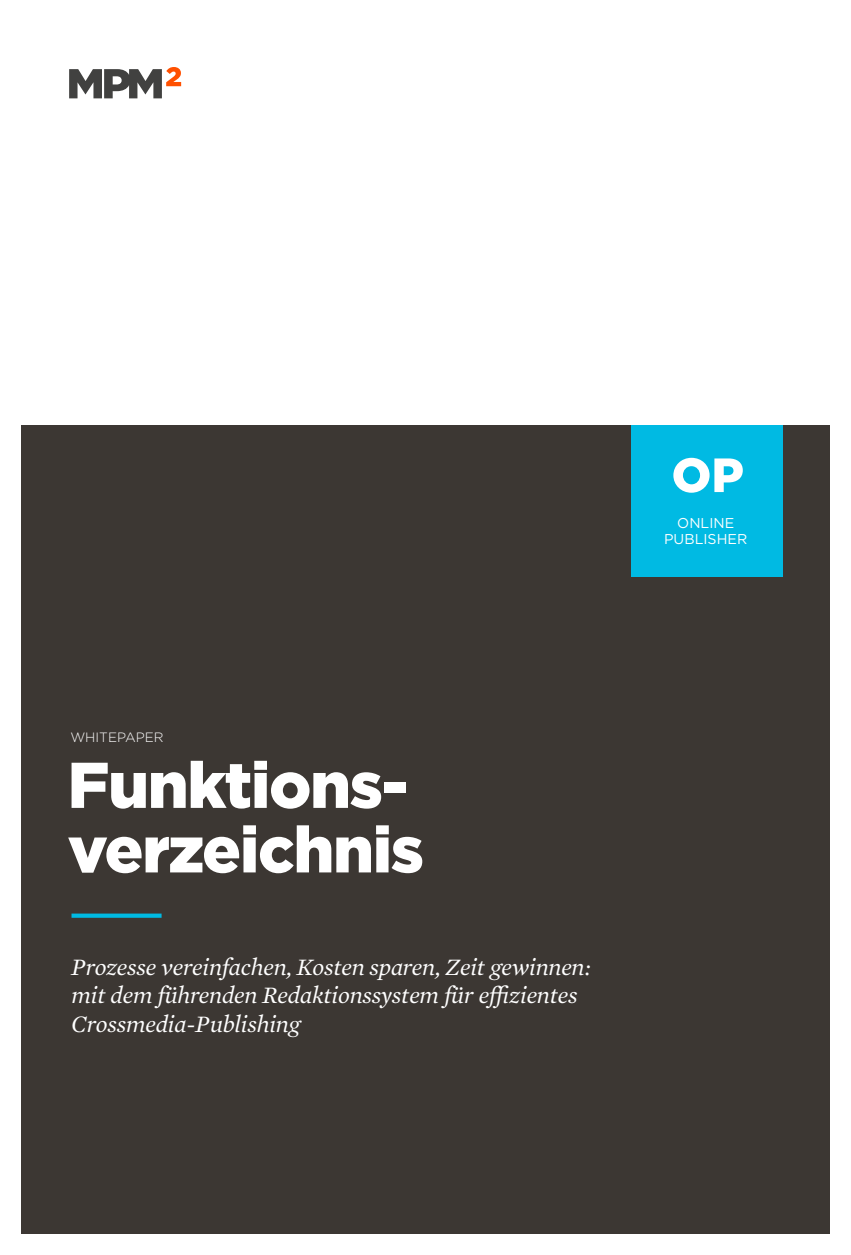
<style>
.page{position:relative;width:851px;height:1255px;background:#fff}
.page>*{position:absolute;margin:0;border:0;box-sizing:border-box;transform-origin:0 0}
.t1{font:900 64.5px/64.5px "Gotham";letter-spacing:-.02em;color:#fff}
.t2{font:italic 24px/28.5px "Mercury Text G1";letter-spacing:-.01em;color:#fff}
.t3{font:14.25px/16.6px "Gotham";color:#fff;text-align:center}
.t4{font:300 13.5px "Gotham";color:#fff}
</style>
<div class="page">
<svg style="left:69px;top:67px;width:112px;height:31px"></svg>
<div style="left:21px;top:425px;width:808px;height:808px;background:#3c3733"></div>
<div style="left:630px;top:425px;width:152px;height:151px;background:#00bae3"></div>
<svg style="left:673px;top:458px;width:69px;height:34px"></svg>
<svg style="left:71px;top:913px;width:90px;height:4px"></svg>
<p class="t4" style="left:70px;top:728px;width:95px">WHITEPAPER</p>
<h1 class="t1" style="left:68px;top:752px;width:358px">Funktions&shy;verzeichnis</h1>
<p class="t2" style="left:71px;top:951px;width:520px">Prozesse vereinfachen, Kosten sparen, Zeit gewinnen: mit dem führenden Redaktionssystem für effizientes<br>Crossmedia-Publishing</p>
<p class="t3" style="left:664px;top:514px;width:85px">ONLINE<br>PUBLISHER</p>
</div>
